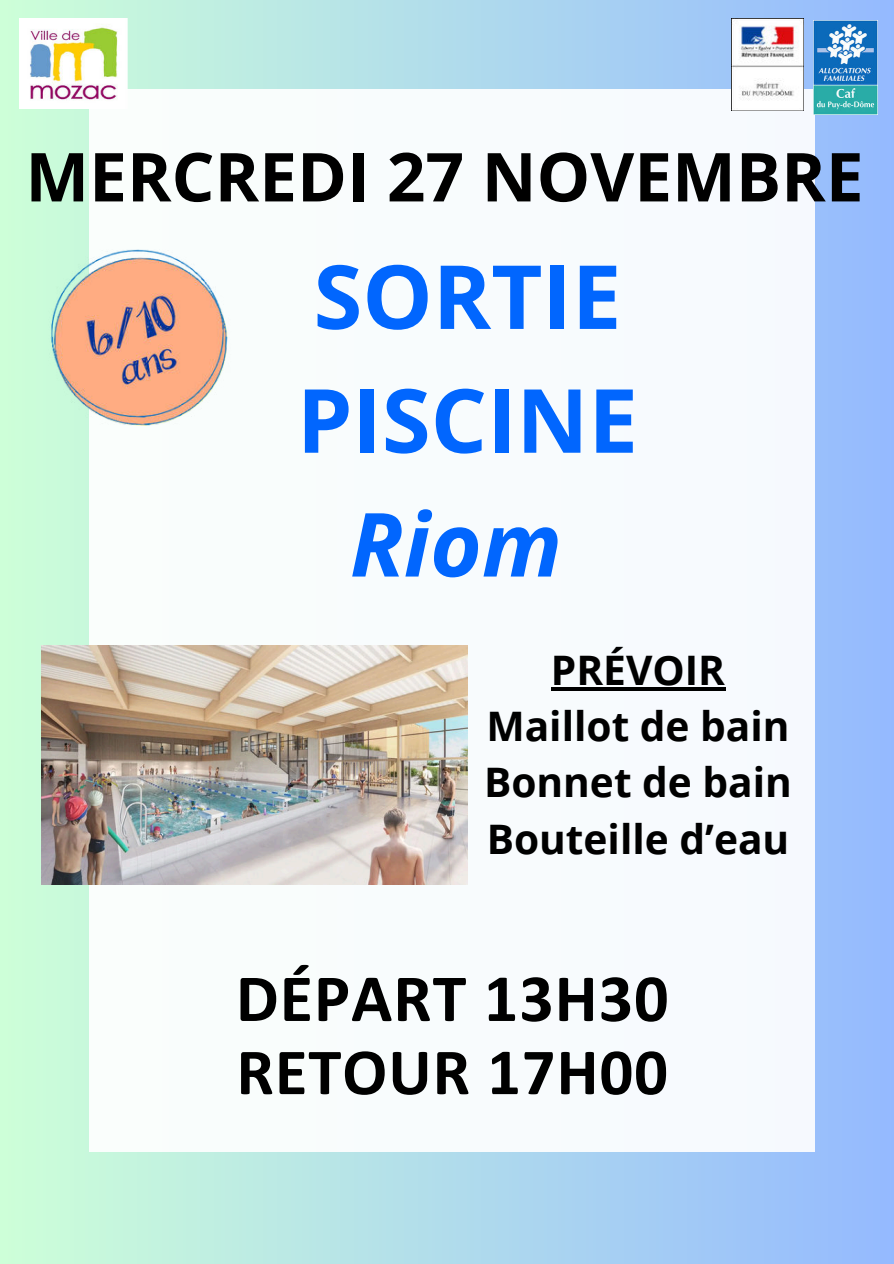
<style>
.page{position:relative;width:894px;height:1264px;background:#fff}
.page>*{position:absolute;margin:0;border:0;box-sizing:border-box;transform-origin:0 0}
.t1{font:700 88.5px/123.8px "Open Sans";color:#0166fe}
.t2{font:italic 700 88.5px "Open Sans";color:#0166fe}
.t3{font:700 67.95px "Calibri";letter-spacing:.015em;color:#000}
.t4{font:700 67.5px "Open Sans";color:#000}
.t5{font:700 66.45px "Calibri";letter-spacing:.015em;color:#000}
.t6{font:700 40.65px/56.2px "Open Sans";color:#000;text-align:center}
</style>
<div class="page">
<div style="left:0;top:0;width:893px;height:1263px;background:linear-gradient(to right,#cdffd8,#95baff)"></div>
<div style="left:89px;top:89px;width:725px;height:1062px;background:#f8fbfd"></div>
<img style="left:42px;top:250px;width:186px;height:175px">
<img style="left:20px;top:18px;width:108px;height:90px">
<img style="left:812px;top:20px;width:65px;height:94px">
<img style="left:730px;top:18px;width:73px;height:92px">
<img style="left:42px;top:645px;width:425px;height:239px">
<hr style="left:550px;top:687px;width:175px;height:3px;background:#000">
<h3 class="t4" style="left:25px;top:129px;width:839px">MERCREDI 27 NOVEMBRE</h3>
<h1 class="t1" style="left:297px;top:233px;width:342px">SORTIE<br>PISCINE</h1>
<h1 class="t2" style="left:350px;top:482px;width:213px">Riom</h1>
<p class="t6" style="left:484px;top:641px;width:309px">PRÉVOIR<br>Maillot de bain<br>Bonnet de bain<br>Bouteille d’eau</p>
<h2 class="t3" style="left:236px;top:950px;width:434px">DÉPART 13H30</h2>
<h3 class="t5" style="left:236px;top:1025px;width:433px">RETOUR 17H00</h3>
</div>
